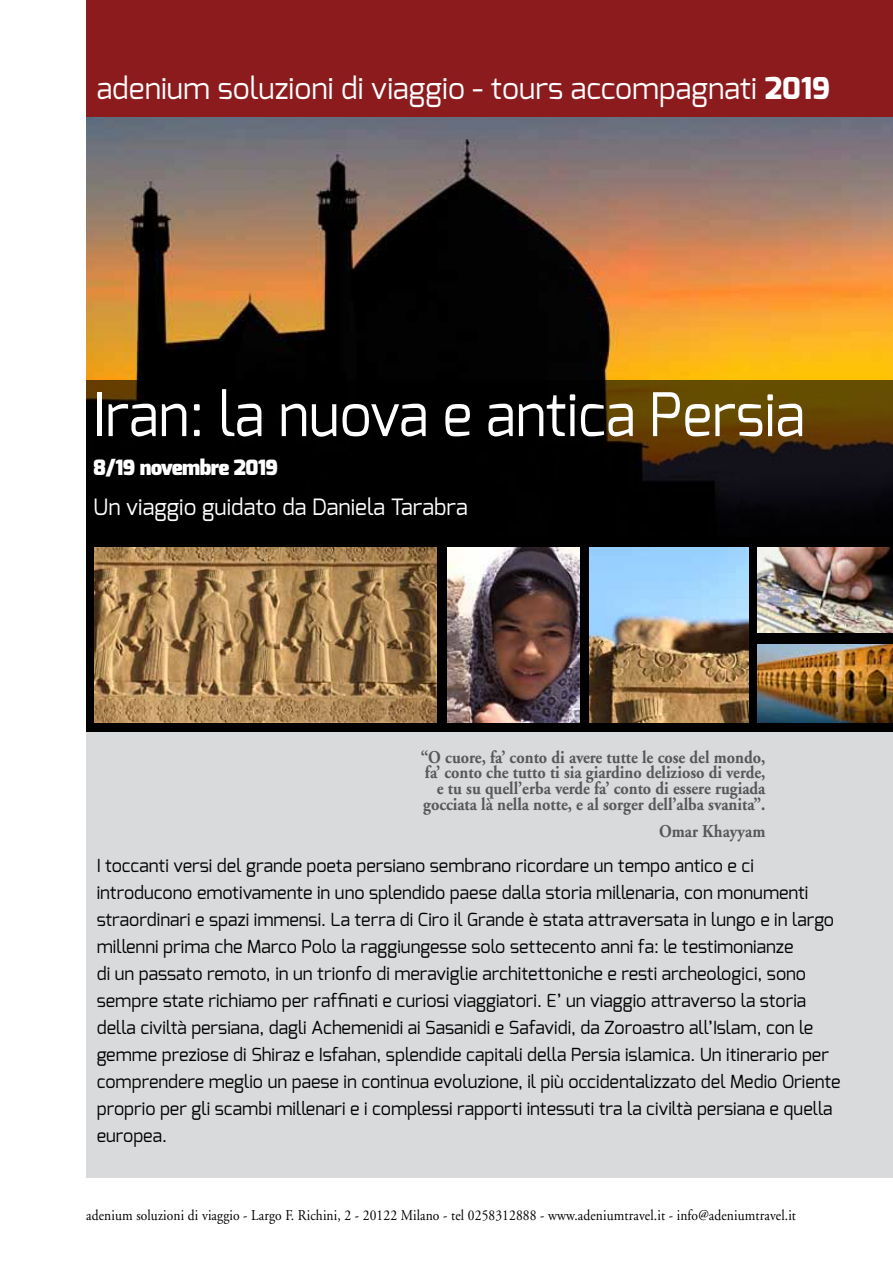
<style>
.page{position:relative;width:893px;height:1263px;background:#fff}
.page>*{position:absolute;margin:0;border:0;box-sizing:border-box;transform-origin:0 0}
.t1{font:60px "Exo";color:#fff;scale:.94 1}
.t2{font:30px "Exo";color:#fff}
.t3{font:22.5px "Exo";color:#fff}
.t4{font:900 21px "Exo";letter-spacing:-.025em;color:#fff}
.t5{font:18px/27px "Exo";color:#000}
.t6{font:700 18px/15.8px "Adobe Garamond";color:#58585a;text-align:right;scale:.9 1}
.t7{font:15px "Adobe Garamond";letter-spacing:.01em;color:#000;scale:.9 1}
.s1{font-weight:800}
</style>
<div class="page">
<div style="left:86px;top:722px;width:807px;height:456px;background:#d9dadb"></div>
<img style="left:86px;top:117px;width:807px;height:263px">
<div style="left:86px;top:538px;width:807px;height:194px;background:#000"></div>
<img style="left:95px;top:547px;width:342px;height:175px">
<img style="left:447px;top:547px;width:133px;height:175px">
<img style="left:589px;top:547px;width:159px;height:175px">
<img style="left:758px;top:547px;width:135px;height:85px">
<img style="left:758px;top:645px;width:135px;height:77px">
<svg style="left:86px;top:380px;width:807px;height:158px;fill:#000"></svg>
<div style="left:86px;top:0;width:807px;height:117px;background:#8c1b1e"></div>
<h2 class="t2" style="left:97px;top:69px;width:735px">adenium soluzioni di viaggio - tours accompagnati <span class="s1">2019</span></h2>
<h1 class="t1" style="left:93px;top:376px;width:759px">Iran: la nuova e antica Persia</h1>
<p class="t4" style="left:93px;top:454px;width:186px">8/19 novembre 2019</p>
<p class="t3" style="left:93px;top:492px;width:376px">Un viaggio guidato da Daniela Tarabra</p>
<p class="t6" style="left:421px;top:749px;width:385px">“O cuore, fa’ conto di avere tutte le cose del mondo, fa’ conto che tutto ti sia giardino delizioso di verde, e tu su quell’erba verde fa’ conto di essere rugiada gocciata là nella notte, e al sorger dell’alba svanita”.</p>
<p class="t6" style="left:659px;top:824px;width:120px">Omar Khayyam</p>
<p class="t5" style="left:97px;top:852px;width:745px">I toccanti versi del grande poeta persiano sembrano ricordare un tempo antico e ci introducono emotivamente in uno splendido paese dalla storia millenaria, con monumenti straordinari e spazi immensi. La terra di Ciro il Grande è stata attraversata in lungo e in largo millenni prima che Marco Polo la raggiungesse solo settecento anni fa: le testimonianze<br>di un passato remoto, in un trionfo di meraviglie architettoniche e resti archeologici, sono sempre state richiamo per raffinati e curiosi viaggiatori. E’ un viaggio attraverso la storia della civiltà persiana, dagli Achemenidi ai Sasanidi e Safavidi, da Zoroastro all’Islam, con le gemme preziose di Shiraz e Isfahan, splendide capitali della Persia islamica. Un itinerario per comprendere meglio un paese in continua evoluzione, il più occidentalizzato del Medio Oriente proprio per gli scambi millenari e i complessi rapporti intessuti tra la civiltà persiana e quella europea.</p>
<p class="t7" style="left:86px;top:1207px;width:790px">adenium soluzioni di viaggio - Largo F. Richini, 2 - 20122 Milano - tel 0258312888 - www.adeniumtravel.it - info@adeniumtravel.it</p>
</div>
